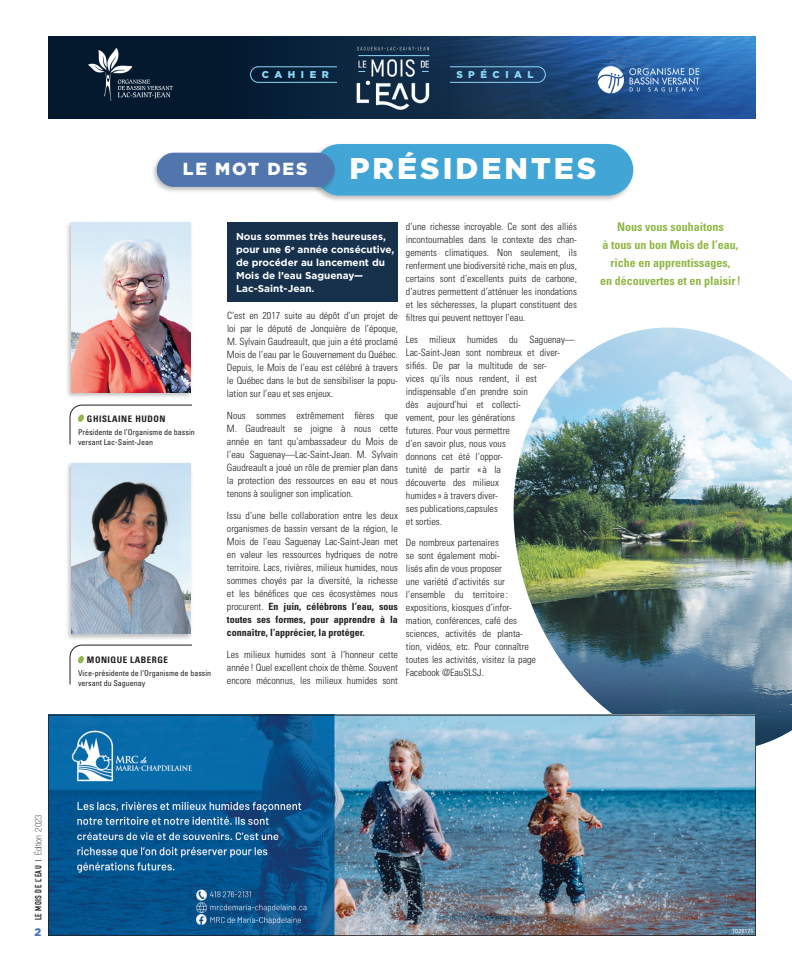
<style>
.page{position:relative;width:792px;height:972px;background:#fff}
.page>*{position:absolute;margin:0;border:0;box-sizing:border-box;transform-origin:0 0}
.t1{font:900 30px "Gotham";letter-spacing:.1em;color:#fff}
.t2{font:900 17.5px "Gotham";letter-spacing:.1em;color:#fff}
.t3{font:700 condensed 12px/18px "Univers LT Std";color:#90b747;text-align:center}
.t4{font:900 11px "Gotham";color:#5176ae}
.t5{font:300 condensed 10px/13px "Univers LT Std";color:#231f20;text-align:justify}
.t6{font:700 10px/13px "Gotham";color:#fff}
.t7{font:900 9.9px "Gotham";letter-spacing:.56em;color:#8dd7f7}
.t8{font:700 condensed 9px "Univers LT Std";letter-spacing:.06em;color:#231f20}
.t9{font:9px "DIN Engschrift Std";letter-spacing:.05em;color:#231f20}
.t10{font:condensed 8px/10px "Univers LT Std";color:#231f20}
.t11{font:500 5.5px "Avenir LT Std";color:#fff}
.s1{font-weight:700}
.s2{font-family:"Helvetica Neue LT Std";font-weight:100;font-stretch:condensed}
</style>
<div class="page">
<div style="left:48px;top:36px;width:708px;height:83px;background:linear-gradient(to bottom,#061c33,#061c33)"></div>
<img style="left:373px;top:36px;width:383px;height:83px">
<img style="left:351px;top:57px;width:17px;height:13px">
<img style="left:418px;top:57px;width:16px;height:13px">
<img style="left:368px;top:57px;width:48px;height:20px">
<img style="left:354px;top:77px;width:80px;height:33px">
<img style="left:350px;top:43px;width:84px;height:10px">
<hr style="left:358px;top:55px;width:71px;height:1px;background:#8dd7f7">
<svg style="left:250px;top:66px;width:86px;height:17px"></svg>
<svg style="left:450px;top:66px;width:96px;height:17px;background:#264c71"></svg>
<img style="left:596px;top:62px;width:106px;height:34px">
<img style="left:88px;top:47px;width:89px;height:54px">
<img style="left:504px;top:328px;width:288px;height:418px">
<div style="left:65px;top:220px;width:128px;height:179px;background:#231f20;opacity:.28"></div>
<img style="left:71px;top:222px;width:120px;height:170px">
<div style="left:65px;top:462px;width:128px;height:179px;background:#231f20;opacity:.28"></div>
<img style="left:71px;top:464px;width:120px;height:170px">
<div style="left:308px;top:142px;width:328px;height:60px;background:#231f20;opacity:.28"></div>
<div style="left:314px;top:144px;width:319px;height:52px;background:#41a6d5;border-radius:26px"></div>
<div style="left:151px;top:151px;width:186px;height:42px;background:#231f20;opacity:.28"></div>
<div style="left:157px;top:153px;width:178px;height:34px;background:#5176ae;border-radius:17px"></div>
<div style="left:227px;top:222px;width:171px;height:80px;background:#17314d"></div>
<svg style="left:70px;top:405px;width:122px;height:40px"></svg>
<svg style="left:70px;top:645px;width:122px;height:40px"></svg>
<img style="left:50px;top:717px;width:704px;height:217px">
<div style="left:48px;top:715px;width:708px;height:221px;border:1px solid #231f20"></div>
<p class="t7" style="left:262px;top:68px;width:69px">CAHIER</p>
<p class="t7" style="left:456px;top:68px;width:79px">SPÉCIAL</p>
<h2 class="t2" style="left:183px;top:157px;width:126px">LE MOT DES</h2>
<h1 class="t1" style="left:349px;top:148px;width:249px">PRÉSIDENTES</h1>
<p class="t8" style="left:87px;top:413px;width:80px">GHISLAINE HUDON</p>
<p class="t10" style="left:78px;top:427px;width:118px">Présidente de l’Organisme de bassin versant Lac-Saint-Jean</p>
<p class="t8" style="left:87px;top:655px;width:83px">MONIQUE LABERGE</p>
<p class="t10" style="left:78px;top:668px;width:135px">Vice-présidente de l’Organisme de bassin versant du Saguenay</p>
<p class="t6" style="left:236px;top:230px;width:160px">Nous sommes très heureuses, pour une 6<sup>e</sup> année consécutive, de procéder au lancement du<br>Mois de l’eau Saguenay—<br>Lac-Saint-Jean.</p>
<p class="t5" style="left:227px;top:309px;width:173px">C’est en 2017 suite au dépôt d’un projet de loi par le député de Jonquière de l’époque, M. Sylvain Gaudreault, que juin a été proclamé Mois de l’eau par le Gouvernement du Québec.<br>Depuis, le Mois de l’eau est célébré à travers le Québec dans le but de sensibiliser la popu&shy;lation sur l’eau et ses enjeux.</p>
<p class="t5" style="left:227px;top:409px;width:173px">Nous sommes extrêmement fières que M. Gaudreault se joigne à nous cette année en tant qu’ambassadeur du Mois de l’eau Saguenay—Lac-Saint-Jean. M. Sylvain Gaudreault a joué un rôle de premier plan dans la protection des ressources en eau et nous tenons à souligner son implication.</p>
<p class="t5" style="left:227px;top:509px;width:173px">Issu d’une belle collaboration entre les deux organismes de bassin versant de la région, le Mois de l’eau Saguenay Lac-Saint-Jean met en valeur les ressources hydriques de notre territoire. Lacs, rivières, milieux humides, nous sommes choyés par la diversité, la richesse et les bénéfices que ces écosystèmes nous procurent. <span class="s1">En juin, célébrons l’eau, sous toutes ses formes, pour apprendre à la connaître, l’apprécier, la protéger.</span></p>
<p class="t5" style="left:227px;top:648px;width:172px">Les milieux humides sont à l’honneur cette année ! Quel excellent choix de thème. Souvent encore méconnus, les milieux humides sont</p>
<p class="t5" style="left:406px;top:220px;width:173px">d’une richesse incroyable. Ce sont des alliés incontournables dans le contexte des chan&shy;gements climatiques. Non seulement, ils renferment une biodiversité riche, mais en plus, certains sont d’excellents puits de carbone, d’autres permettent d’atténuer les inondations et les sécheresses, la plupart constituent des filtres qui peuvent nettoyer l’eau.</p>
<p class="t5" style="left:406px;top:333px;width:170px;text-align:left">Les milieux humides du Saguenay—<br>Lac-Saint-Jean sont nombreux et diver-- sifiés. De par la multitude de ser-<br>vices qu’ils nous rendent, il est indispensable d’en prendre soin<br>dès aujourd’hui et collecti-<br>vement, pour les générations<br>futures. Pour vous permettre<br>d’en savoir plus, nous vous<br>donnons cet été l’oppor-<br>tunité de partir « à la<br>découverte des milieux<br>humides» à travers diver--<br>ses publications,capsules<br>et sorties.</p>
<p class="t5" style="left:406px;top:536px;width:131px;text-align:left">De nombreux partenaires<br>se sont également mobi-<br>lisés afin de vous proposer<br>une variété d’activités sur l’ensemble du territoire : expositions, kiosques d’infor&shy;mation, conférences, café des sciences, activités de planta&shy;tion, vidéos, etc. Pour connaître toutes les activités, visitez la page<br>Facebook @EauSLSJ.</p>
<p class="t3" style="left:600px;top:218px;width:142px">Nous vous souhaitons<br>à tous un bon Mois de l’eau, riche en apprentissages,<br>en découvertes et en plaisir!</p>
<p class="t9" style="left:33px;top:920px;width:108px;rotate:-90deg">LE MOIS DE L’EAU <span class="s2">Édition 2023</span></p>
<p class="t4" style="left:35px;top:924px;width:8px">2</p>
<p class="t11" style="left:732px;top:928px;width:23px">1028171</p>
</div>
